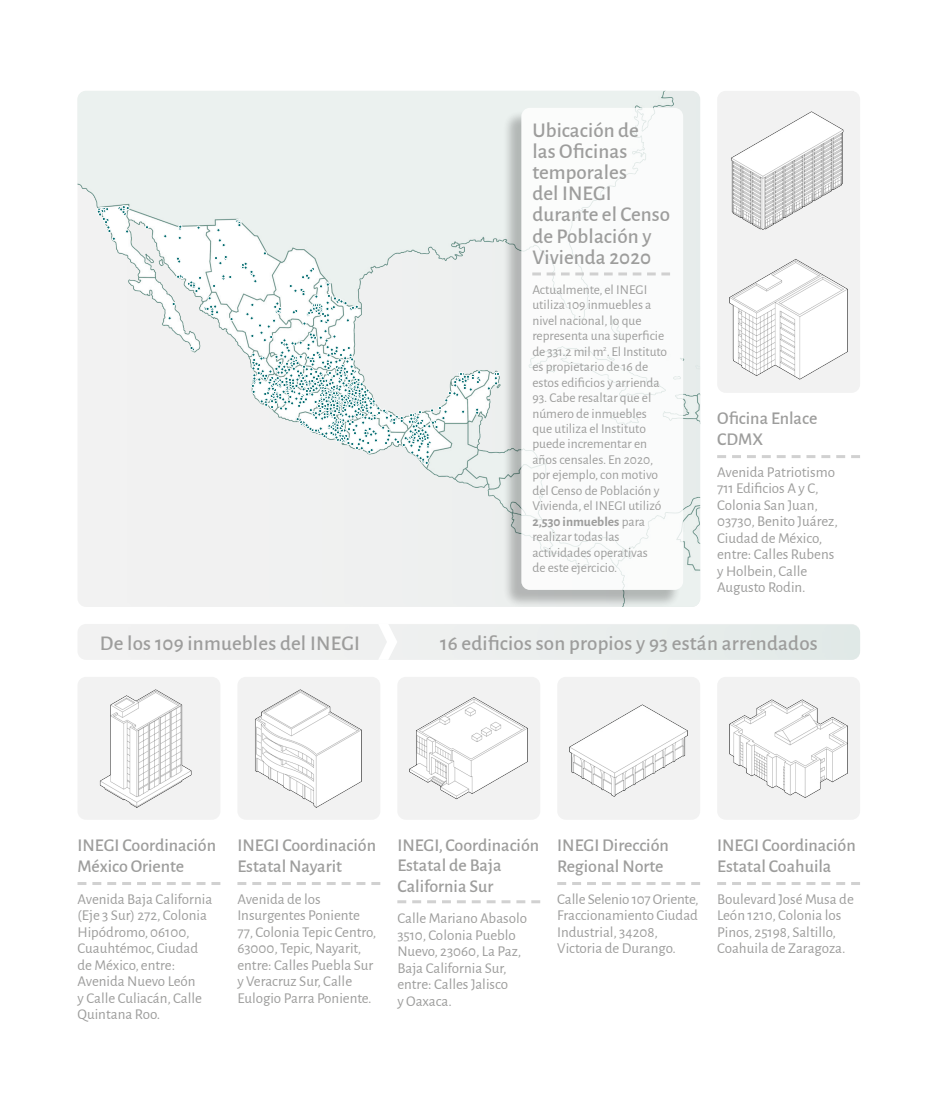
<style>
.page{position:relative;width:933px;height:1103px;background:#fff}
.page>*{position:absolute;margin:0;border:0;box-sizing:border-box;transform-origin:0 0}
.t1{font:500 21px/21px "Alegreya Sans";letter-spacing:.005em;color:#9d9d9c}
.t2{font:500 18px/21px "Alegreya Sans";color:#9d9d9c}
.t3{font:15px/16.5px "Alegreya Sans";color:#9d9d9c}
.t4{font:13.5px/15.5px "Alegreya Sans";color:#9d9d9c}
.s1{font-weight:700}
</style>
<div class="page">
<div style="left:77px;top:91px;width:623px;height:516px;background:#eef1ef"></div>
<div style="left:502px;top:110px;width:179px;height:499px;background:#000;opacity:.3"></div>
<div style="left:521px;top:108px;width:162px;height:482px;background:#fff;border-radius:9px"></div>
<svg style="left:532px;top:272px;width:138px;height:3px"></svg>
<div style="left:717px;top:91px;width:143px;height:302px;background:#f2f2f2;border-radius:9px"></div>
<svg style="left:717px;top:455px;width:143px;height:3px"></svg>
<img style="left:729px;top:259px;width:119px;height:121px">
<img style="left:731px;top:111px;width:113px;height:119px">
<div style="left:397px;top:677px;width:143px;height:142px;background:#f2f2f2;border-radius:9px"></div>
<svg style="left:397px;top:900px;width:143px;height:3px"></svg>
<img style="left:409px;top:697px;width:119px;height:103px">
<div style="left:717px;top:677px;width:143px;height:142px;background:#f2f2f2;border-radius:9px"></div>
<svg style="left:717px;top:882px;width:143px;height:3px"></svg>
<img style="left:729px;top:699px;width:119px;height:99px">
<div style="left:237px;top:677px;width:143px;height:142px;background:#f2f2f2;border-radius:9px"></div>
<svg style="left:237px;top:882px;width:143px;height:3px"></svg>
<img style="left:255px;top:689px;width:107px;height:119px">
<div style="left:557px;top:677px;width:143px;height:142px;background:#f2f2f2;border-radius:9px"></div>
<svg style="left:557px;top:882px;width:143px;height:3px"></svg>
<img style="left:569px;top:704px;width:119px;height:93px">
<div style="left:77px;top:677px;width:143px;height:142px;background:#f2f2f2;border-radius:9px"></div>
<svg style="left:77px;top:882px;width:143px;height:3px"></svg>
<img style="left:99px;top:689px;width:93px;height:119px">
<svg style="left:190px;top:346px;width:5px;height:5px"></svg>
<svg style="left:145px;top:225px;width:4px;height:4px"></svg>
<svg style="left:97px;top:205px;width:32px;height:35px"></svg>
<svg style="left:163px;top:234px;width:4px;height:4px"></svg>
<svg style="left:178px;top:236px;width:3px;height:4px"></svg>
<svg style="left:178px;top:225px;width:4px;height:5px"></svg>
<svg style="left:214px;top:255px;width:14px;height:10px"></svg>
<svg style="left:218px;top:239px;width:7px;height:8px"></svg>
<svg style="left:217px;top:228px;width:3px;height:4px"></svg>
<svg style="left:176px;top:257px;width:5px;height:6px"></svg>
<svg style="left:263px;top:252px;width:4px;height:3px"></svg>
<svg style="left:168px;top:274px;width:65px;height:47px"></svg>
<svg style="left:487px;top:372px;width:13px;height:18px"></svg>
<svg style="left:241px;top:262px;width:240px;height:202px"></svg>
<svg style="left:236px;top:219px;width:5px;height:8px"></svg>
<div style="left:77px;top:624px;width:783px;height:36px;background:#edefef;border-radius:9px"></div>
<svg style="left:379px;top:624px;width:18px;height:36px"></svg>
<h1 class="t1" style="left:532px;top:119px;width:139px">Ubicación de<br>las Oficinas temporales<br>del INEGI durante el Censo de Población y<br>Vivienda 2020</h1>
<p class="t4" style="left:532px;top:281px;width:136px">Actualmente, el INEGI utiliza 109 inmuebles a nivel nacional, lo que representa una superficie de 331.2 mil m<sup>2</sup>. El Instituto es propietario de 16 de estos edificios y arrienda</p>
<p class="t4" style="left:532px;top:389px;width:130px">93. Cabe resaltar que el número de inmuebles que utiliza el Instituto puede incrementar en años censales. En 2020, por ejemplo, con motivo del Censo de Población y<br>Vivienda, el INEGI utilizó<br><span class="s1">2,530 inmuebles</span> para realizar todas las actividades operativas de este ejercicio.</p>
<p class="t2" style="left:717px;top:407px;width:102px">Oficina Enlace<br>CDMX</p>
<p class="t3" style="left:717px;top:463px;width:122px">Avenida Patriotismo<br>711 Edificios A y C,<br>Colonia San Juan,<br>03730, Benito Juárez,<br>Ciudad de México, entre: Calles Rubens y Holbein, Calle<br>Augusto Rodin.</p>
<h1 class="t1" style="left:100px;top:631px;width:262px">De los 109 inmuebles del INEGI</h1>
<h1 class="t1" style="left:440px;top:631px;width:379px">16 edificios son propios y 93 están arrendados</h1>
<p class="t2" style="left:77px;top:834px;width:140px">INEGI Coordinación<br>México Oriente</p>
<p class="t3" style="left:77px;top:890px;width:136px">Avenida Baja California (Eje 3 Sur) 272, Colonia<br>Hipódromo, 06100,<br>Cuauhtémoc, Ciudad de México, entre:<br>Avenida Nuevo León<br>y Calle Culiacán, Calle<br>Quintana Roo.</p>
<p class="t2" style="left:237px;top:834px;width:140px">INEGI Coordinación<br>Estatal Nayarit</p>
<p class="t3" style="left:237px;top:890px;width:140px">Avenida de los<br>Insurgentes Poniente<br>77, Colonia Tepic Centro,<br>63000, Tepic, Nayarit, entre: Calles Puebla Sur y Veracruz Sur, Calle<br>Eulogio Parra Poniente.</p>
<p class="t2" style="left:397px;top:834px;width:143px;line-height:20.2px">INEGI, Coordinación<br>Estatal de Baja<br>California Sur</p>
<p class="t3" style="left:397px;top:909px;width:131px">Calle Mariano Abasolo<br>3510, Colonia Pueblo<br>Nuevo, 23060, La Paz,<br>Baja California Sur, entre: Calles Jalisco<br>y Oaxaca.</p>
<p class="t2" style="left:557px;top:834px;width:113px">INEGI Dirección<br>Regional Norte</p>
<p class="t3" style="left:557px;top:890px;width:143px">Calle Selenio 107 Oriente,<br>Fraccionamiento Ciudad<br>Industrial, 34208,<br>Victoria de Durango.</p>
<p class="t2" style="left:717px;top:834px;width:140px">INEGI Coordinación<br>Estatal Coahuila</p>
<p class="t3" style="left:717px;top:890px;width:138px">Boulevard José Musa de<br>León 1210, Colonia los<br>Pinos, 25198, Saltillo,<br>Coahuila de Zaragoza.</p>
</div>
